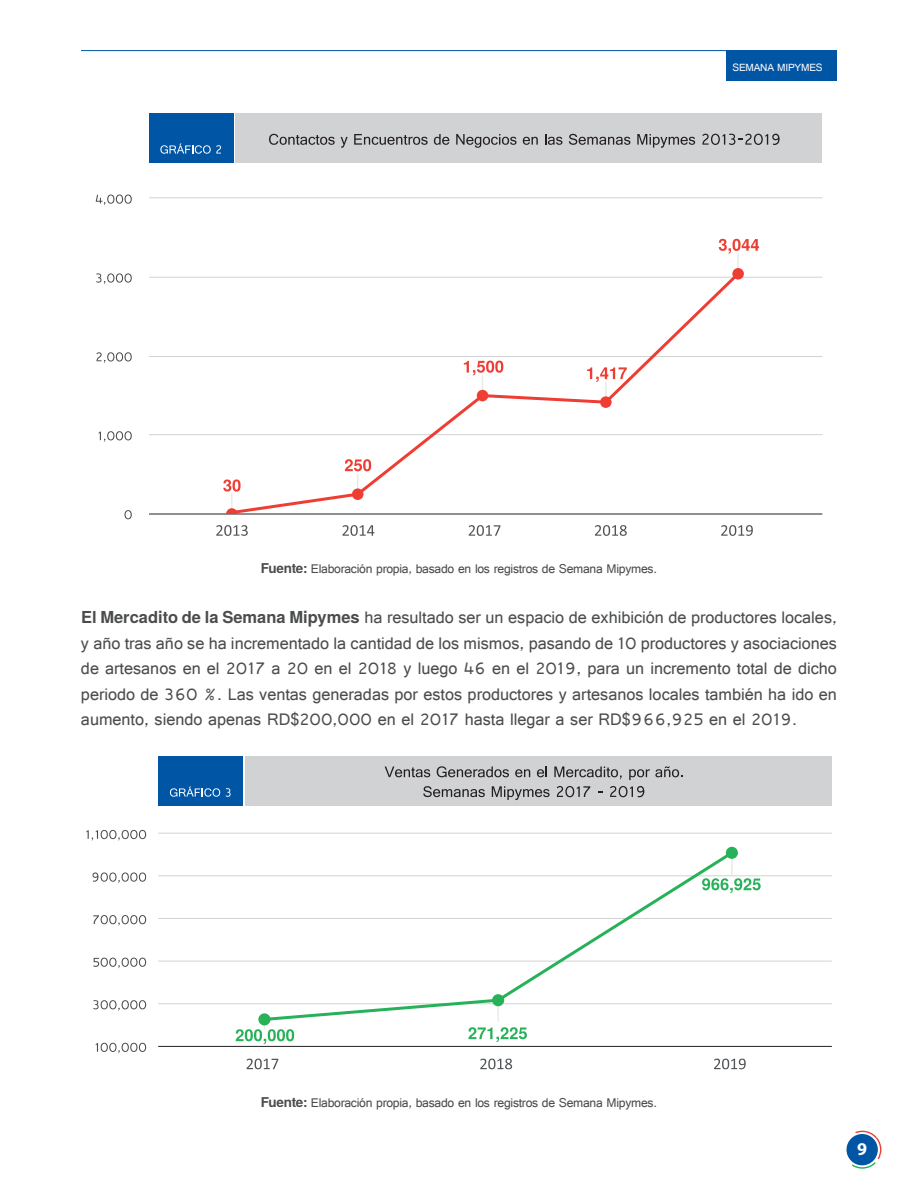
<style>
.page{position:relative;width:918px;height:1188px;background:#fff}
.page>*{position:absolute;margin:0;border:0;box-sizing:border-box;transform-origin:0 0}
.t1{font:18px/25.5px "Raavi";color:#4b4c4d;text-align:justify}
.t2{font:700 18px "Myriad Pro";color:#fff}
.t3{font:13.5px "Raavi";letter-spacing:-.02em;color:#4b4c4d}
.t4{font:11.25px "Raavi";letter-spacing:-.02em;color:#fff}
.s1{font-family:"Te X Gyre Heros";font-weight:700}
.s2{font-family:"Te X Gyre Heros";font-weight:700;font-size:16.5px}
</style>
<div class="page">
<hr style="left:81px;top:50px;width:662px;height:1px;background:#0155a5">
<div style="left:847px;top:1134px;width:31px;height:31px;background:#0155a5;border-radius:50%"></div>
<svg style="left:852px;top:1131px;width:29px;height:38px"></svg>
<div style="left:726px;top:50px;width:111px;height:31px;background:#0155a5"></div>
<div style="left:245px;top:756px;width:587px;height:49px;background:#d1d2d4"></div>
<svg style="left:385px;top:767px;width:45px;height:10px"></svg>
<svg style="left:437px;top:766px;width:72px;height:11px"></svg>
<svg style="left:515px;top:769px;width:15px;height:8px"></svg>
<svg style="left:537px;top:767px;width:10px;height:10px"></svg>
<svg style="left:554px;top:767px;width:68px;height:12px"></svg>
<svg style="left:629px;top:766px;width:54px;height:14px"></svg>
<svg style="left:423px;top:786px;width:62px;height:11px"></svg>
<svg style="left:492px;top:786px;width:58px;height:14px"></svg>
<svg style="left:557px;top:786px;width:33px;height:11px"></svg>
<svg style="left:610px;top:786px;width:34px;height:11px"></svg>
<div style="left:158px;top:756px;width:85px;height:49px;background:#0155a5"></div>
<svg style="left:170px;top:787px;width:50px;height:10px"></svg>
<svg style="left:226px;top:788px;width:5px;height:9px"></svg>
<hr style="left:158px;top:1046px;width:674px;height:1px;background:#231f20">
<hr style="left:158px;top:1003px;width:674px;height:1px;background:#d1d2d4">
<hr style="left:158px;top:961px;width:674px;height:1px;background:#d1d2d4">
<hr style="left:158px;top:918px;width:674px;height:1px;background:#d1d2d4">
<hr style="left:158px;top:876px;width:674px;height:1px;background:#d1d2d4">
<svg style="left:261px;top:849px;width:475px;height:171px"></svg>
<svg style="left:258px;top:1013px;width:12px;height:12px"></svg>
<div style="left:492px;top:994px;width:12px;height:12px;background:#27b158;border-radius:50%"></div>
<div style="left:726px;top:847px;width:12px;height:12px;background:#27b158;border-radius:50%"></div>
<svg style="left:462px;top:1020px;width:71px;height:27px"></svg>
<svg style="left:236px;top:1015px;width:58px;height:29px"></svg>
<svg style="left:702px;top:878px;width:59px;height:15px"></svg>
<svg style="left:95px;top:1043px;width:51px;height:10px"></svg>
<svg style="left:93px;top:1000px;width:53px;height:11px"></svg>
<svg style="left:93px;top:958px;width:53px;height:10px"></svg>
<svg style="left:93px;top:915px;width:53px;height:11px"></svg>
<svg style="left:92px;top:872px;width:54px;height:11px"></svg>
<hr style="left:158px;top:833px;width:674px;height:1px;background:#d1d2d4">
<svg style="left:86px;top:830px;width:60px;height:11px"></svg>
<svg style="left:247px;top:1059px;width:31px;height:10px"></svg>
<svg style="left:480px;top:1059px;width:32px;height:10px"></svg>
<svg style="left:714px;top:1059px;width:32px;height:10px"></svg>
<div style="left:236px;top:113px;width:586px;height:49px;background:#d1d2d4"></div>
<svg style="left:269px;top:134px;width:66px;height:11px"></svg>
<svg style="left:341px;top:137px;width:7px;height:11px"></svg>
<svg style="left:354px;top:134px;width:74px;height:11px"></svg>
<svg style="left:434px;top:134px;width:15px;height:11px"></svg>
<svg style="left:456px;top:134px;width:61px;height:14px"></svg>
<svg style="left:523px;top:137px;width:15px;height:8px"></svg>
<svg style="left:545px;top:134px;width:17px;height:11px"></svg>
<svg style="left:569px;top:134px;width:61px;height:11px"></svg>
<svg style="left:637px;top:134px;width:58px;height:14px"></svg>
<svg style="left:702px;top:134px;width:78px;height:11px"></svg>
<div style="left:149px;top:113px;width:85px;height:49px;background:#0155a5"></div>
<svg style="left:160px;top:144px;width:61px;height:10px"></svg>
<hr style="left:149px;top:514px;width:673px;height:1px;background:#231f20">
<hr style="left:149px;top:434px;width:673px;height:1px;background:#d1d2d4">
<hr style="left:149px;top:356px;width:673px;height:1px;background:#d1d2d4">
<hr style="left:149px;top:277px;width:673px;height:1px;background:#d1d2d4">
<hr style="left:149px;top:198px;width:673px;height:1px;background:#d1d2d4">
<hr style="left:737px;top:253px;width:2px;height:21px;background:#e8ebe8">
<svg style="left:228px;top:271px;width:514px;height:244px"></svg>
<div style="left:352px;top:488px;width:12px;height:12px;background:#ee3e34;border-radius:50%"></div>
<div style="left:477px;top:390px;width:11px;height:11px;background:#ee3e34;border-radius:50%"></div>
<div style="left:600px;top:396px;width:12px;height:12px;background:#ee3e34;border-radius:50%"></div>
<div style="left:732px;top:268px;width:12px;height:12px;background:#ee3e34;border-radius:50%"></div>
<svg style="left:719px;top:239px;width:40px;height:15px"></svg>
<svg style="left:587px;top:367px;width:40px;height:15px"></svg>
<svg style="left:464px;top:361px;width:39px;height:35px"></svg>
<svg style="left:345px;top:459px;width:26px;height:35px"></svg>
<hr style="left:231px;top:494px;width:2px;height:20px;background:#e8ebe8">
<svg style="left:226px;top:508px;width:12px;height:6px"></svg>
<svg style="left:223px;top:479px;width:18px;height:13px"></svg>
<svg style="left:125px;top:510px;width:7px;height:9px"></svg>
<svg style="left:98px;top:431px;width:34px;height:11px"></svg>
<svg style="left:96px;top:352px;width:36px;height:11px"></svg>
<svg style="left:96px;top:273px;width:36px;height:11px"></svg>
<svg style="left:96px;top:195px;width:36px;height:10px"></svg>
<svg style="left:216px;top:525px;width:32px;height:11px"></svg>
<svg style="left:342px;top:525px;width:33px;height:11px"></svg>
<svg style="left:469px;top:525px;width:31px;height:11px"></svg>
<svg style="left:595px;top:525px;width:32px;height:11px"></svg>
<svg style="left:721px;top:525px;width:32px;height:11px"></svg>
<p class="t4" style="left:732px;top:61px;width:92px">SEMANA MIPYMES</p>
<p class="t3" style="left:261px;top:561px;width:398px"><span class="s1">Fuente:</span> Elaboración propia, basado en los registros de Semana Mipymes.</p>
<p class="t1" style="left:81px;top:604px;width:758px"><span class="s2">El Mercadito de la Semana Mipymes</span> ha resultado ser un espacio de exhibición de productores locales, y año tras año se ha incrementado la cantidad de los mismos, pasando de 10 productores y asociaciones de artesanos en el 2017 a 20 en el 2018 y luego 46 en el 2019, para un incremento total de dicho periodo de 360 %. Las ventas generadas por estos productores y artesanos locales también ha ido en aumento, siendo apenas RD$200,000 en el 2017 hasta llegar a ser RD$966,925 en el 2019.</p>
<p class="t3" style="left:261px;top:1095px;width:398px"><span class="s1">Fuente:</span> Elaboración propia, basado en los registros de Semana Mipymes.</p>
<p class="t2" style="left:857px;top:1137px;width:11px">9</p>
</div>
